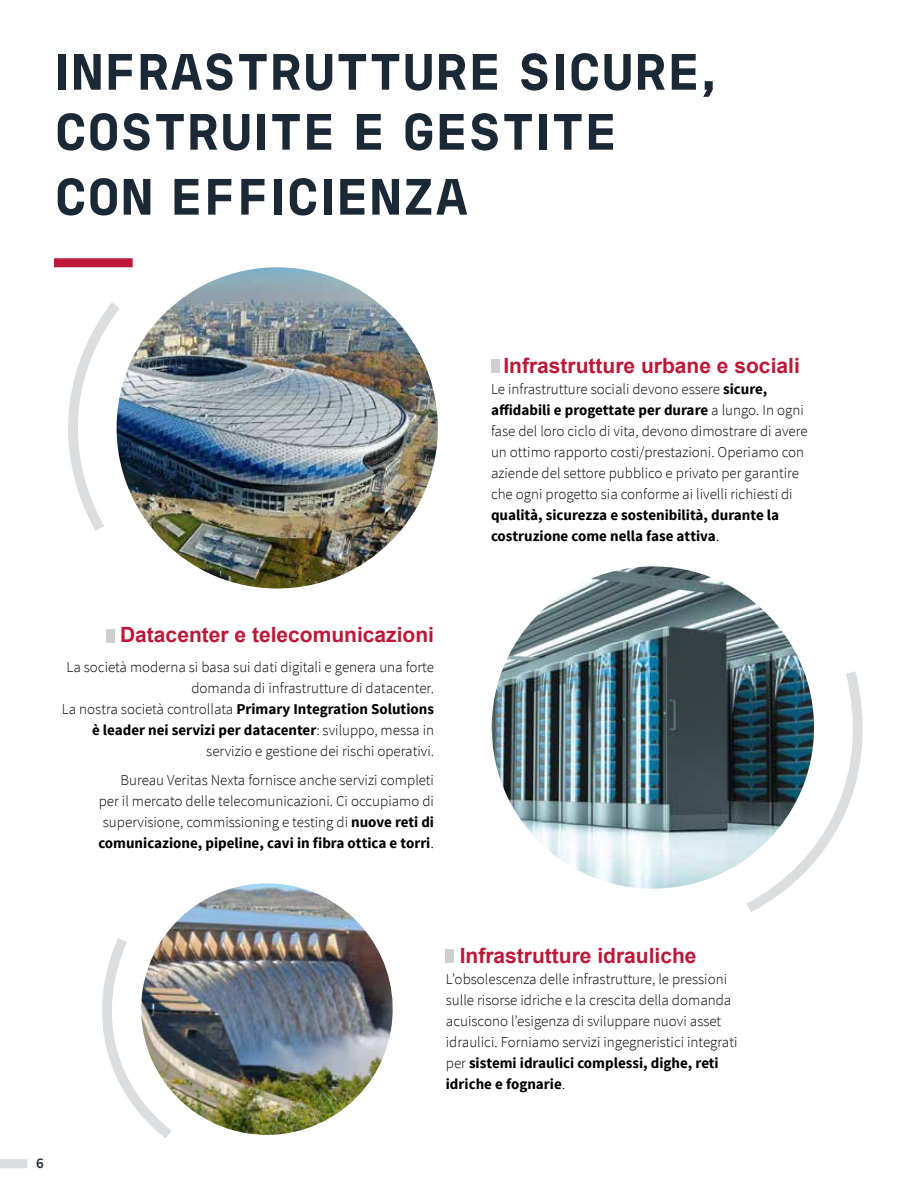
<style>
.page{position:relative;width:918px;height:1188px;background:#fff}
.page>*{position:absolute;margin:0;border:0;box-sizing:border-box;transform-origin:0 0}
.t1{font:700 condensed 51px/60px "Bureau Veritas";color:#1b2936}
.t2{font:700 21px "Arial";color:#bd1839}
.t3{font:300 15px/21px "Source Sans Pro";color:#000}
.t4{font:700 15px/21px "Source Sans Pro";color:#000}
.t5{font:600 15px "Source Sans Pro";color:#1b2936}
.s1{font-weight:700}
.s2{font-size:16.5px}
.s3{font-weight:300;font-size:16.5px}
</style>
<div class="page">
<div style="left:54px;top:258px;width:79px;height:9px;background:#bd1839"></div>
<div style="left:0;top:1159px;width:27px;height:9px;background:#dcddde"></div>
<img style="left:117px;top:267px;width:321px;height:322px;border-radius:161px">
<svg style="left:68px;top:302px;width:62px;height:229px"></svg>
<div style="left:491px;top:359px;width:8px;height:14px;background:#cdcfd0"></div>
<img style="left:492px;top:566px;width:322px;height:323px;border-radius:161px">
<svg style="left:736px;top:661px;width:127px;height:251px"></svg>
<div style="left:106px;top:629px;width:8px;height:13px;background:#cdcfd0"></div>
<img style="left:172px;top:883px;width:221px;height:252px">
<img style="left:102px;top:927px;width:80px;height:211px">
<div style="left:446px;top:950px;width:8px;height:13px;background:#cdcfd0"></div>
<h1 class="t1" style="left:54px;top:41px;width:664px">INFRASTRUTTURE SICURE,<br>COSTRUITE E GESTITE</h1>
<h1 class="t1" style="left:54px;top:166px;width:416px">CON EFFICIENZA</h1>
<h2 class="t2" style="left:120px;top:620px;width:315px">Datacenter e telecomunicazioni</h2>
<p class="t3" style="left:62px;top:657px;width:374px;text-align:right">La società moderna si basa sui dati digitali e genera una forte domanda di infrastrutture di datacenter.<br>La nostra società controllata <span class="s1">Primary Integration Solutions è leader nei servizi per datacenter</span>: sviluppo, messa in servizio e gestione dei rischi operativi.</p>
<p class="t3" style="left:98px;top:770px;width:337px;text-align:right">Bureau Veritas Nexta fornisce anche servizi completi per il mercato delle telecomunicazioni. Ci occupiamo di supervisione, commissioning e testing di <span class="s1">nuove reti di comunicazione, pipeline, cavi in fibra ottica e torri</span><span class="s2">.</span></p>
<h2 class="t2" style="left:503px;top:351px;width:298px">Infrastrutture urbane e sociali</h2>
<p class="t3" style="left:491px;top:378px;width:318px">Le infrastrutture sociali devono essere <span class="s1">sicure, affidabili e progettate per durare</span> a lungo. In ogni fase del loro ciclo di vita, devono dimostrare di avere un ottimo rapporto costi/prestazioni. Operiamo con aziende del settore pubblico e privato per garantire che ogni progetto sia conforme ai livelli richiesti di</p>
<p class="t4" style="left:491px;top:505px;width:290px">qualità, sicurezza e sostenibilità, durante la costruzione come nella fase attiva<span class="s3">.</span></p>
<p class="t5" style="left:36px;top:1154px;width:9px">6</p>
<h2 class="t2" style="left:460px;top:941px;width:238px">Infrastrutture idrauliche</h2>
<p class="t3" style="left:446px;top:969px;width:293px">L’obsolescenza delle infrastrutture, le pressioni sulle risorse idriche e la crescita della domanda acuiscono l’esigenza di sviluppare nuovi asset idraulici. Forniamo servizi ingegneristici integrati per <span class="s1">sistemi idraulici complessi, dighe, reti idriche e fognarie</span><span class="s2">.</span></p>
</div>
